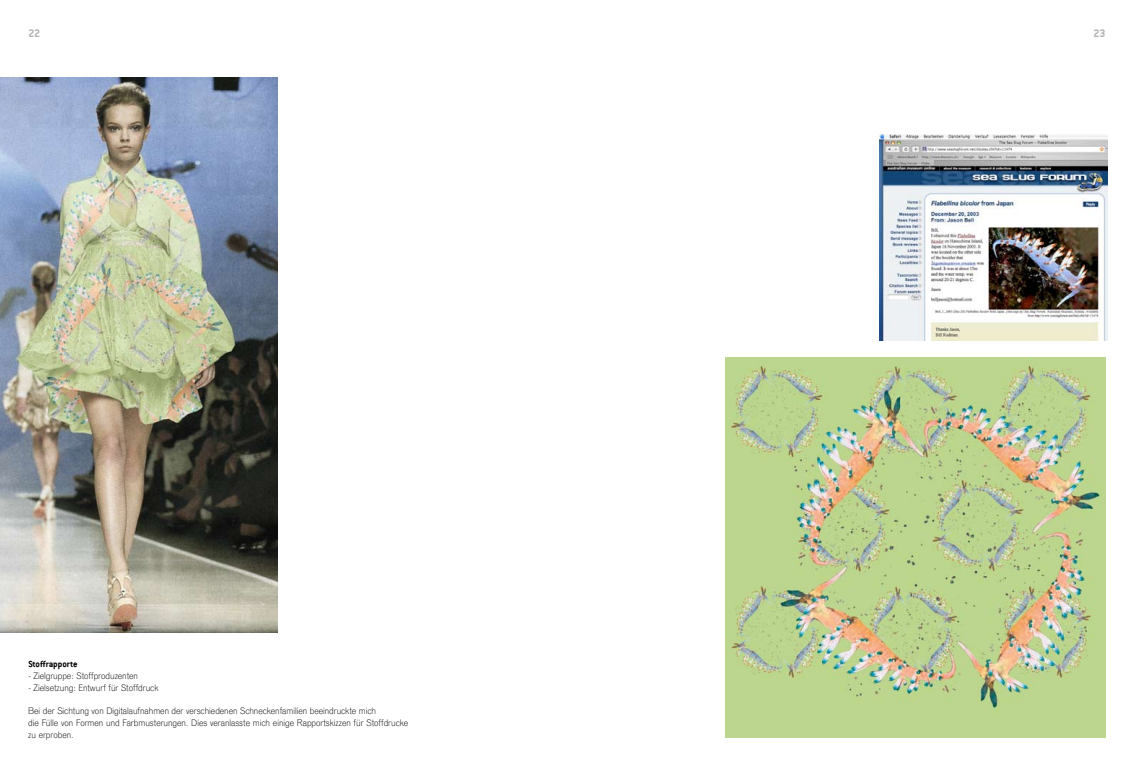
<style>
.page{position:relative;width:1134px;height:766px;background:#fff}
.page>*{position:absolute;margin:0;border:0;box-sizing:border-box;transform-origin:0 0}
.t1{font:12px "Conduit ITCTT Bold";color:#b1b2b4}
.t2{font:9.8px/11.7px "Venus Mager";color:#000}
.t3{font:700 9.8px "Conduit ITC";color:#000}
</style>
<div class="page">
<img style="left:726px;top:357px;width:380px;height:380px">
<img style="left:880px;top:135px;width:228px;height:205px">
<img style="left:0;top:78px;width:278px;height:554px">
<p class="t1" style="left:28px;top:26px;width:14px">22</p>
<p class="t1" style="left:1093px;top:26px;width:14px">23</p>
<p class="t3" style="left:28px;top:658px;width:51px">Stoffrapporte</p>
<p class="t2" style="left:28px;top:670px;width:111px">- Zielgruppe: Stoffproduzenten</p>
<p class="t2" style="left:28px;top:682px;width:132px">- Zielsetzung: Entwurf für Stoffdruck</p>
<p class="t2" style="left:28px;top:705px;width:381px">Bei der Sichtung von Digitalaufnahmen der verschiedenen Schneckenfamilien beeindruckte mich<br>die Fülle von Formen und Farbmusterungen. Dies veranlasste mich einige Rapportskizzen für Stoffdrucke zu erproben.</p>
</div>
